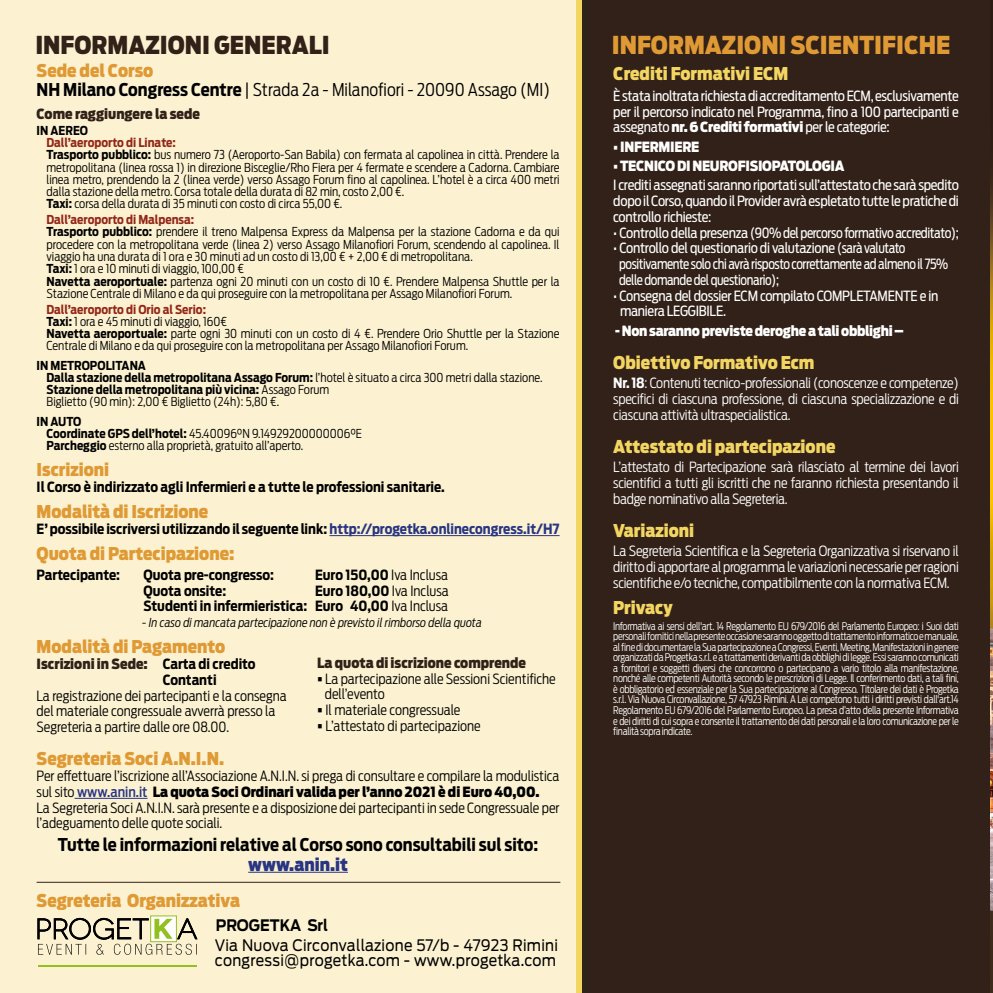
<style>
.page{position:relative;width:993px;height:993px;background:#fff}
.page>*{position:absolute;margin:0;border:0;box-sizing:border-box;transform-origin:0 0}
.t1{font:900 24.5px "Antenna Cond";color:#df9a35}
.t2{font:900 24.5px "Antenna Cond";color:#322118}
.t3{font:900 17.5px "Antenna Cond";color:#df9a35}
.t4{font:900 17.5px "Antenna Cond";color:#f3d662}
.t5{font:300 17.5px/19.2px "Antenna Cond";color:#000}
.t6{font:700 17.5px "Antenna Cond";color:#000}
.t7{font:900 17.5px "Antenna Cond";color:#283583}
.t8{font:15.75px/15.8px "Antenna";letter-spacing:.02em;color:#000;scale:.9 1}
.t9{font:700 15.75px "Antenna";color:#000;scale:.89 1}
.t10{font:14px/15.8px "Antenna Cond";letter-spacing:-.03em;color:#fff;text-align:justify}
.t11{font:300 14px/15.8px "Antenna Cond";color:#000}
.t12{font:300 14px/15.8px "Antenna Cond";letter-spacing:-.02em;color:#fff;text-align:justify}
.t13{font:700 14px/15.8px "Antenna Cond";color:#000;text-align:right}
.t14{font:900 14px "Antenna Cond";letter-spacing:-.02em;color:#fff}
.t15{font:900 14px "Antenna Cond";color:#322118}
.t16{font:300 12.25px/12.2px "Antenna Cond";color:#000}
.t17{font:italic 300 12.25px "Antenna Cond";color:#000}
.t18{font:700 12.25px "Antenna Cond";color:#000}
.t19{font:300 10.5px/10.5px "Antenna Cond";letter-spacing:-.03em;color:#fff;text-align:justify;scale:.95 1}
.s1{font-weight:900;color:#df9a35}
.s2{font-weight:700}
.s3{font-weight:700;color:#932718}
.s4{color:#283583}
.s5{font-weight:300}
.s6{font-weight:900;color:#322118}
.s7{font-weight:500;color:#283583}
.s8{font-weight:900}
.s9{font-weight:900;font-size:15.75px}
</style>
<div class="page">
<div style="left:0;top:0;width:581px;height:992px;background:#fcf2d1"></div>
<div style="left:576px;top:0;width:25px;height:992px;background:#f3d662"></div>
<div style="left:582px;top:0;width:410px;height:992px;background:#322118"></div>
<hr style="left:38px;top:965px;width:159px;height:1px;background:#92c020">
<svg style="left:37px;top:917px;width:161px;height:37px"></svg>
<img style="left:990px;top:183px;width:2px;height:809px">
<hr style="left:329px;top:535px;width:230px;height:1px;background:#283583">
<hr style="left:75px;top:797px;width:72px;height:1px;background:#283583">
<hr style="left:248px;top:871px;width:100px;height:1px;background:#283583">
<hr style="left:37px;top:881px;width:523px;height:1px;background:#322118">
<h1 class="t2" style="left:35px;top:31px;width:296px">INFORMAZIONI GENERALI</h1>
<h1 class="t1" style="left:611px;top:31px;width:340px">INFORMAZIONI SCIENTIFICHE</h1>
<h2 class="t5" style="left:37px;top:61px;width:514px"><span class="s1">Sede del Corso<br></span><span class="s2">NH Milano Congress Centre</span> | Strada 2a - Milanofiori - 20090 Assago (MI)</h2>
<p class="t15" style="left:37px;top:106px;width:165px">Come raggiungere la sede</p>
<p class="t18" style="left:37px;top:123px;width:53px">IN AEREO</p>
<p class="t16" style="left:47px;top:136px;width:514px"><span class="s3">Dall’aeroporto di Linate:<br></span><span class="s2">Trasporto pubblico:</span> bus numero 73 (Aeroporto-San Babila) con fermata al capolinea in città. Prendere la metropolitana (linea rossa 1) in direzione Bisceglie/Rho Fiera per 4 fermate e scendere a Cadorna. Cambiare linea metro, prendendo la 2 (linea verde) verso Assago Forum fino al capolinea. L’hotel è a circa 400 metri dalla stazione della metro. Corsa totale della durata di 82 min, costo 2,00 €.<br><span class="s2">Taxi:</span> corsa della durata di 35 minuti con costo di circa 55,00 €.</p>
<p class="t16" style="left:47px;top:213px;width:514px"><span class="s3">Dall’aeroporto di Malpensa:<br></span><span class="s2">Trasporto pubblico:</span> prendere il treno Malpensa Express da Malpensa per la stazione Cadorna e da qui procedere con la metropolitana verde (linea 2) verso Assago Milanofiori Forum, scendendo al capolinea. Il viaggio ha una durata di 1 ora e 30 minuti ad un costo di 13,00 € + 2,00 € di metropolitana.<br><span class="s2">Taxi:</span> 1 ora e 10 minuti di viaggio, 100,00 €<br><span class="s2">Navetta aeroportuale:</span> partenza ogni 20 minuti con un costo di 10 €. Prendere Malpensa Shuttle per la Stazione Centrale di Milano e da qui proseguire con la metropolitana per Assago Milanofiori Forum.</p>
<p class="t16" style="left:47px;top:303px;width:514px"><span class="s3">Dall’aeroporto di Orio al Serio:<br></span><span class="s2">Taxi:</span> 1 ora e 45 minuti di viaggio, 160€<br><span class="s2">Navetta aeroportuale:</span> parte ogni 30 minuti con un costo di 4 €. Prendere Orio Shuttle per la Stazione Centrale di Milano e da qui proseguire con la metropolitana per Assago Milanofiori Forum.</p>
<p class="t16" style="left:47px;top:359px;width:497px;text-indent:-10px"><span class="s2">IN METROPOLITANA<br>Dalla stazione della metropolitana Assago Forum:</span> l’hotel è situato a circa 300 metri dalla stazione.<br><span class="s2">Stazione della metropolitana più vicina:</span> Assago Forum<br>Biglietto (90 min): 2,00 € Biglietto (24h): 5,80 €.</p>
<p class="t16" style="left:47px;top:415px;width:317px;text-indent:-10px"><span class="s2">IN AUTO<br>Coordinate GPS dell’hotel:</span> 45.40096°N 9.14929200000006°E<br><span class="s2">Parcheggio</span> esterno alla proprietà, gratuito all’aperto.</p>
<h2 class="t3" style="left:37px;top:459px;width:74px">Iscrizioni</h2>
<p class="t13" style="left:37px;top:479px;width:409px">Il Corso è indirizzato agli Infermieri e a tutte le professioni sanitarie.</p>
<h2 class="t3" style="left:37px;top:501px;width:173px">Modalità di Iscrizione</h2>
<p class="t13" style="left:37px;top:521px;width:524px">E’ possibile iscriversi utilizzando il seguente link: <span class="s4">http://progetka.onlinecongress.it/H7</span></p>
<h2 class="t3" style="left:37px;top:543px;width:199px">Quota di Partecipazione:</h2>
<p class="t13" style="left:37px;top:566px;width:85px">Partecipante:</p>
<p class="t13" style="left:143px;top:566px;width:132px">Quota pre-congresso:</p>
<p class="t13" style="left:315px;top:566px;width:134px">Euro 150,00 <span class="s5">Iva Inclusa</span></p>
<p class="t13" style="left:143px;top:582px;width:84px">Quota onsite:</p>
<p class="t13" style="left:143px;top:582px;width:307px">Euro 180,00 <span class="s5">Iva Inclusa<br></span>Studenti in infermieristica: Euro 40,00 <span class="s5">Iva Inclusa</span></p>
<p class="t17" style="left:142px;top:615px;width:341px">- In caso di mancata partecipazione non è previsto il rimborso della quota</p>
<h2 class="t3" style="left:37px;top:636px;width:190px">Modalità di Pagamento</h2>
<p class="t13" style="left:163px;top:656px;width:94px;text-align:left;text-indent:-126px"><span class="s6">Iscrizioni in Sede:</span> Carta di credito<br>Contanti</p>
<p class="t11" style="left:37px;top:687px;width:251px">La registrazione dei partecipanti e la consegna del materiale congressuale avverrà presso la<br>Segreteria a partire dalle ore 08.00.</p>
<h2 class="t3" style="left:37px;top:748px;width:189px">Segreteria Soci A.N.I.N.</h2>
<p class="t11" style="left:37px;top:768px;width:524px">Per effettuare l’iscrizione all’Associazione A.N.I.N. si prega di consultare e compilare la modulistica sul sito <span class="s7">www.anin.it</span> <span class="s8">La quota Soci Ordinari valida per l’anno 2021 è di Euro 40,00.<br></span>La Segreteria Soci A.N.I.N. sarà presente e a disposizione dei partecipanti in sede Congressuale per l’adeguamento delle quote sociali.</p>
<h2 class="t6" style="left:58px;top:834px;width:482px">Tutte le informazioni relative al Corso sono consultabili sul sito:</h2>
<h2 class="t7" style="left:248px;top:853px;width:101px">www.anin.it</h2>
<h2 class="t3" style="left:37px;top:890px;width:205px">Segreteria Organizzativa</h2>
<p class="t15" style="left:317px;top:654px;width:210px">La quota di iscrizione comprende</p>
<p class="t11" style="left:325px;top:670px;width:232px;text-indent:-8px"><span class="s9">•</span> La partecipazione alle Sessioni Scientifiche dell’evento</p>
<p class="t11" style="left:317px;top:702px;width:145px"><span class="s9">•</span> Il materiale congressuale</p>
<p class="t11" style="left:317px;top:717px;width:165px"><span class="s9">•</span> L’attestato di partecipazione</p>
<p class="t9" style="left:216px;top:915px;width:128px">PROGETKA Srl</p>
<p class="t8" style="left:215px;top:936px;width:383px">Via Nuova Circonvallazione 57/b - 47923 Rimini congressi@progetka.com - www.progetka.com</p>
<h2 class="t4" style="left:613px;top:63px;width:177px">Crediti Formativi ECM</h2>
<p class="t10" style="left:613px;top:88px;width:347px">È stata inoltrata richiesta di accreditamento ECM, esclusivamente per il percorso indicato nel Programma, fino a 100 partecipanti e assegnato <span class="s8">nr. 6 Crediti formativi</span> per le categorie:</p>
<p class="t14" style="left:613px;top:138px;width:88px">• INFERMIERE</p>
<p class="t14" style="left:613px;top:157px;width:232px">• TECNICO DI NEUROFISIOPATOLOGIA</p>
<p class="t10" style="left:613px;top:177px;width:347px">I crediti assegnati saranno riportati sull’attestato che sarà spedito dopo il Corso, quando il Provider avrà espletato tutte le pratiche di controllo richieste:</p>
<p class="t10" style="left:613px;top:224px;width:347px">• Controllo della presenza (90% del percorso formativo accreditato);</p>
<p class="t10" style="left:619px;top:240px;width:330px;text-align:left;text-indent:-6px">• Controllo del questionario di valutazione (sarà valutato positivamente solo chi avrà risposto correttamente ad almeno il 75% delle domande del questionario);</p>
<p class="t10" style="left:619px;top:287px;width:320px;text-indent:-7px">• Consegna del dossier ECM compilato COMPLETAMENTE e in maniera LEGGIBILE.</p>
<p class="t14" style="left:615px;top:322px;width:290px">- Non saranno previste deroghe a tali obblighi –</p>
<h2 class="t4" style="left:613px;top:352px;width:203px">Obiettivo Formativo Ecm</h2>
<p class="t12" style="left:613px;top:375px;width:347px"><span class="s2">Nr. 18</span>: Contenuti tecnico-professionali (conoscenze e competenze) specifici di ciascuna professione, di ciascuna specializzazione e di ciascuna attività ultraspecialistica.</p>
<h2 class="t4" style="left:613px;top:436px;width:224px">Attestato di partecipazione</h2>
<p class="t12" style="left:613px;top:459px;width:347px">L’attestato di Partecipazione sarà rilasciato al termine dei lavori scientifici a tutti gli iscritti che ne faranno richiesta presentando il badge nominativo alla Segreteria.</p>
<h2 class="t4" style="left:613px;top:520px;width:82px">Variazioni</h2>
<p class="t12" style="left:613px;top:543px;width:347px">La Segreteria Scientifica e la Segreteria Organizzativa si riservano il diritto di apportare al programma le variazioni necessarie per ragioni scientifiche e/o tecniche, compatibilmente con la normativa ECM.</p>
<h2 class="t4" style="left:613px;top:597px;width:61px">Privacy</h2>
<p class="t19" style="left:613px;top:620px;width:365px">Informativa ai sensi dell'art. 14 Regolamento EU 679/2016 del Parlamento Europeo: i Suoi dati personali fornitici nella presente occasione saranno oggetto di trattamento informatico e manuale, al fine di documentare la Sua partecipazione a Congressi, Eventi, Meeting, Manifestazioni in genere organizzati da Progetka s.r.l. e a trattamenti derivanti da obblighi di legge. Essi saranno comunicati a fornitori e soggetti diversi che concorrono o partecipano a vario titolo alla manifestazione, nonché alle competenti Autorità secondo le prescrizioni di Legge. Il conferimento dati, a tali fini, è obbligatorio ed essenziale per la Sua partecipazione al Congresso. Titolare dei dati è Progetka s.r.l. Via Nuova Circonvallazione, 57 47923 Rimini. A Lei competono tutti i diritti previsti dall'art.14<br>Regolamento EU 679/2016 del Parlamento Europeo. La presa d’atto della presente Informativa e dei diritti di cui sopra e consente il trattamento dei dati personali e la loro comunicazione per le finalità sopra indicate.</p>
</div>
